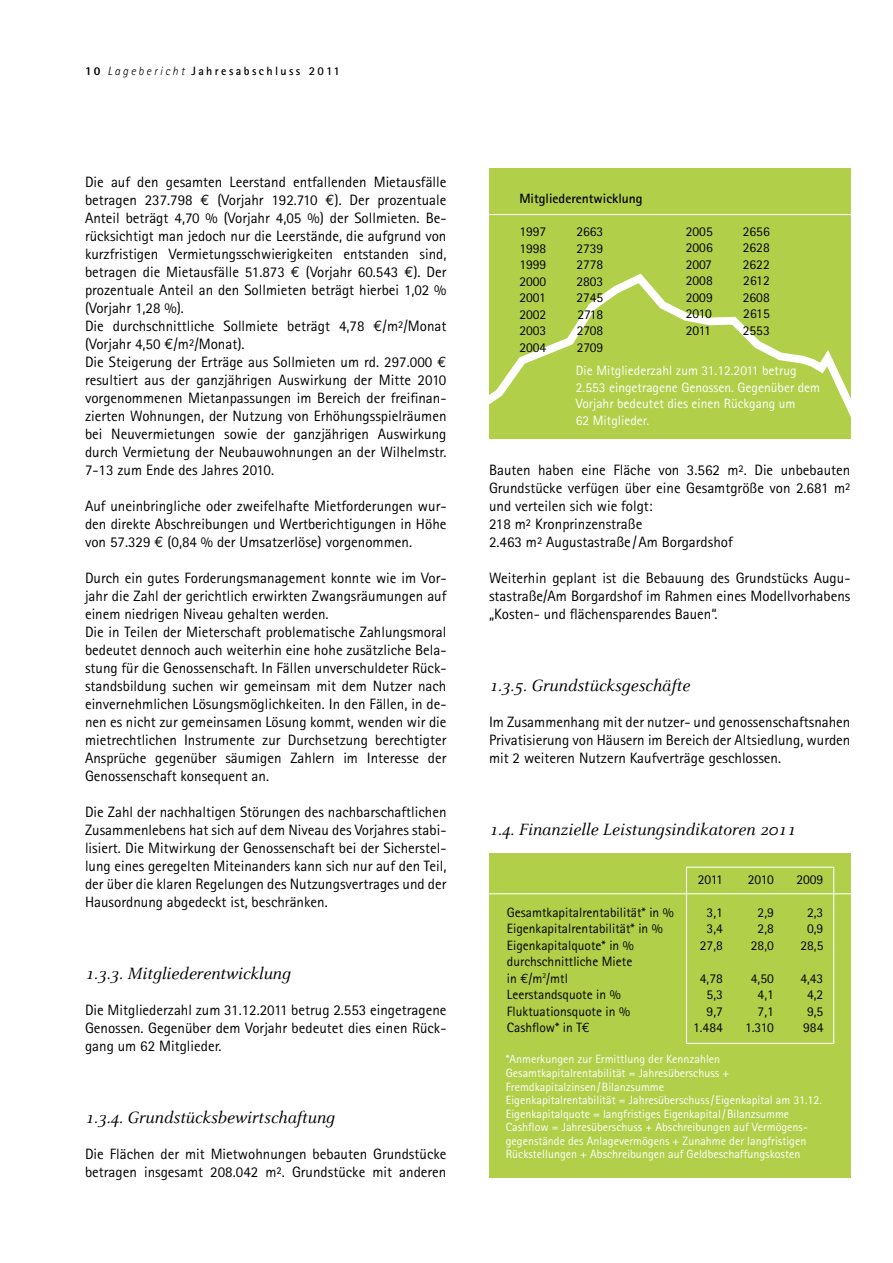
<style>
.page{position:relative;width:893px;height:1263px;background:#fff}
.page>*{position:absolute;margin:0;border:0;box-sizing:border-box;transform-origin:0 0}
.t1{font:italic 18px "Celeste";color:#000}
.t2{font:15px/18px "Rotis Sans Serif";color:#000;text-align:justify}
.t3{font:13.5px/16.5px "Rotis Sans Serif";color:#000}
.t4{font:13.5px/16.5px "Rotis Sans Serif";color:#fff}
.t5{font:700 13.5px "Rotis Sans Serif";color:#000}
.t6{font:12px/13.5px "Rotis Sans Serif";color:#fff}
.t7{font:700 12px "Rotis Sans Serif";letter-spacing:.2em;color:#000}
.s1{font-weight:800}
.s2{font-weight:300;font-style:italic}
.s3{font-family:"Euro Mono"}
</style>
<div class="page">
<div style="left:489px;top:168px;width:361px;height:271px;background:#b1cf49"></div>
<hr style="left:489px;top:214px;width:404px;height:1px;background:#fff">
<svg style="left:489px;top:272px;width:362px;height:161px"></svg>
<div style="left:489px;top:853px;width:361px;height:324px;background:#b1cf49"></div>
<div style="left:686px;top:867px;width:148px;height:177px;border:1px solid #fff"></div>
<hr style="left:471px;top:893px;width:397px;height:1px;background:#fff">
<p class="t7" style="left:85px;top:64px;width:256px"><span class="s1">10</span> <span class="s2">Lagebericht</span> Jahresabschluss 2011</p>
<p class="t2" style="left:85px;top:172px;width:363px;text-align:left">Die auf den gesamten Leerstand entfallenden Mietausfälle betragen 237.798 <span class="s3">€</span> (Vorjahr 192.710 <span class="s3">€</span>). Der prozentuale Anteil beträgt 4,70 % (Vorjahr 4,05 %) der Sollmieten. Be&shy;rücksichtigt man jedoch nur die Leerstände, die aufgrund von kurzfristigen Vermietungsschwierigkeiten entstanden sind, betragen die Mietausfälle 51.873 <span class="s3">€</span> (Vorjahr 60.543 <span class="s3">€</span>). Der prozentuale Anteil an den Sollmieten beträgt hierbei 1,02 % (Vorjahr 1,28 %).<br>Die durchschnittliche Sollmiete beträgt 4,78 <span class="s3">€</span>/m²/Monat (Vorjahr 4,50 <span class="s3">€</span>/m²/Monat).<br>Die Steigerung der Erträge aus Sollmieten um rd. 297.000 <span class="s3">€ </span>resultiert aus der ganzjährigen Auswirkung der Mitte 2010 vorgenommenen Mietanpassungen im Bereich der freifinan&shy;zierten Wohnungen, der Nutzung von Erhöhungsspielräumen bei Neuvermietungen sowie der ganzjährigen Auswirkung durch Vermietung der Neubauwohnungen an der Wilhelmstr.<br>7-13 zum Ende des Jahres 2010.</p>
<p class="t2" style="left:85px;top:496px;width:363px">Auf uneinbringliche oder zweifelhafte Mietforderungen wur&shy;den direkte Abschreibungen und Wertberichtigungen in Höhe von 57.329 <span class="s3">€</span> (0,84 % der Umsatzerlöse) vorgenommen.</p>
<p class="t2" style="left:85px;top:568px;width:363px;text-align:left">Durch ein gutes Forderungsmanagement konnte wie im Vor&shy;jahr die Zahl der gerichtlich erwirkten Zwangsräumungen auf einem niedrigen Niveau gehalten werden.<br>Die in Teilen der Mieterschaft problematische Zahlungsmoral bedeutet dennoch auch weiterhin eine hohe zusätzliche Bela&shy;stung für die Genossenschaft. In Fällen unverschuldeter Rück&shy;standsbildung suchen wir gemeinsam mit dem Nutzer nach einvernehmlichen Lösungsmöglichkeiten. In den Fällen, in de&shy;nen es nicht zur gemeinsamen Lösung kommt, wenden wir die mietrechtlichen Instrumente zur Durchsetzung berechtigter Ansprüche gegenüber säumigen Zahlern im Interesse der Genossenschaft konsequent an.</p>
<p class="t2" style="left:85px;top:802px;width:363px">Die Zahl der nachhaltigen Störungen des nachbarschaftlichen Zusammenlebens hat sich auf dem Niveau des Vorjahres stabi&shy;lisiert. Die Mitwirkung der Genossenschaft bei der Sicherstel&shy;lung eines geregelten Miteinanders kann sich nur auf den Teil, der über die klaren Regelungen des Nutzungsvertrages und der Hausordnung abgedeckt ist, beschränken.</p>
<p class="t1" style="left:85px;top:962px;width:207px">1.3.3. Mitgliederentwicklung</p>
<p class="t2" style="left:85px;top:1000px;width:363px">Die Mitgliederzahl zum 31.12.2011 betrug 2.553 eingetragene Genossen. Gegenüber dem Vorjahr bedeutet dies einen Rück&shy;gang um 62 Mitglieder.</p>
<p class="t1" style="left:85px;top:1106px;width:251px">1.3.4. Grundstücksbewirtschaftung</p>
<p class="t2" style="left:85px;top:1144px;width:363px">Die Flächen der mit Mietwohnungen bebauten Grundstücke betragen insgesamt 208.042 m². Grundstücke mit anderen</p>
<p class="t5" style="left:519px;top:190px;width:125px">Mitgliederentwicklung</p>
<p class="t3" style="left:519px;top:223px;width:28px">1997</p>
<p class="t3" style="left:576px;top:223px;width:28px">2663</p>
<p class="t3" style="left:519px;top:240px;width:28px">1998</p>
<p class="t3" style="left:576px;top:240px;width:28px">2739</p>
<p class="t3" style="left:519px;top:256px;width:28px">1999</p>
<p class="t3" style="left:576px;top:256px;width:28px">2778</p>
<p class="t3" style="left:519px;top:273px;width:28px">2000</p>
<p class="t3" style="left:576px;top:273px;width:28px">2803</p>
<p class="t3" style="left:519px;top:289px;width:28px">2001</p>
<p class="t3" style="left:576px;top:289px;width:28px">2745</p>
<p class="t3" style="left:519px;top:306px;width:28px">2002</p>
<p class="t3" style="left:577px;top:306px;width:28px">2718</p>
<p class="t3" style="left:519px;top:322px;width:28px">2003</p>
<p class="t3" style="left:577px;top:322px;width:28px">2708</p>
<p class="t3" style="left:519px;top:339px;width:28px">2004</p>
<p class="t3" style="left:577px;top:339px;width:28px">2709</p>
<p class="t3" style="left:686px;top:223px;width:28px">2005</p>
<p class="t3" style="left:743px;top:223px;width:29px">2656</p>
<p class="t3" style="left:686px;top:239px;width:28px">2006</p>
<p class="t3" style="left:743px;top:239px;width:29px">2628</p>
<p class="t3" style="left:686px;top:256px;width:28px">2007</p>
<p class="t3" style="left:743px;top:256px;width:29px">2622</p>
<p class="t3" style="left:686px;top:272px;width:28px">2008</p>
<p class="t3" style="left:743px;top:272px;width:28px">2612</p>
<p class="t3" style="left:686px;top:289px;width:28px">2009</p>
<p class="t3" style="left:743px;top:289px;width:29px">2608</p>
<p class="t3" style="left:686px;top:305px;width:28px">2010</p>
<p class="t3" style="left:743px;top:305px;width:28px">2615</p>
<p class="t3" style="left:686px;top:322px;width:27px">2011</p>
<p class="t3" style="left:743px;top:322px;width:28px">2553</p>
<p class="t4" style="left:576px;top:362px;width:246px">Die Mitgliederzahl zum 31.12.2011 betrug 2.553 eingetragene Genossen. Gegenüber dem Vorjahr bedeutet dies einen Rückgang um<br>62 Mitglieder.</p>
<p class="t2" style="left:489px;top:460px;width:363px;text-align:left">Bauten haben eine Fläche von 3.562 m². Die unbebauten Grundstücke verfügen über eine Gesamtgröße von 2.681 m² und verteilen sich wie folgt:<br>218 m² Kronprinzenstraße<br>2.463 m² Augustastraße/Am Borgardshof</p>
<p class="t2" style="left:489px;top:568px;width:363px">Weiterhin geplant ist die Bebauung des Grundstücks Augu&shy;stastraße/Am Borgardshof im Rahmen eines Modellvorhabens „Kosten- und flächensparendes Bauen“.</p>
<p class="t1" style="left:489px;top:674px;width:202px">1.3.5. Grundstücksgeschäfte</p>
<p class="t2" style="left:489px;top:712px;width:363px">Im Zusammenhang mit der nutzer- und genossenschaftsnahen Privatisierung von Häusern im Bereich der Altsiedlung, wurden mit 2 weiteren Nutzern Kaufverträge geschlossen.</p>
<p class="t1" style="left:489px;top:818px;width:308px">1.4. Finanzielle Leistungsindikatoren 2011</p>
<p class="t3" style="left:698px;top:871px;width:27px">2011</p>
<p class="t3" style="left:748px;top:871px;width:28px">2010</p>
<p class="t3" style="left:796px;top:871px;width:28px">2009</p>
<p class="t3" style="left:507px;top:904px;width:168px">Gesamtkapitalrentabilität* in %</p>
<p class="t3" style="left:707px;top:904px;width:18px">3,1</p>
<p class="t3" style="left:758px;top:904px;width:18px">2,9</p>
<p class="t3" style="left:807px;top:904px;width:18px">2,3</p>
<p class="t3" style="left:507px;top:920px;width:157px">Eigenkapitalrentabilität* in %</p>
<p class="t3" style="left:707px;top:920px;width:18px">3,4</p>
<p class="t3" style="left:758px;top:920px;width:18px">2,8</p>
<p class="t3" style="left:807px;top:920px;width:18px">0,9</p>
<p class="t3" style="left:507px;top:937px;width:128px">Eigenkapitalquote* in %</p>
<p class="t3" style="left:700px;top:937px;width:25px">27,8</p>
<p class="t3" style="left:751px;top:937px;width:25px">28,0</p>
<p class="t3" style="left:800px;top:937px;width:25px">28,5</p>
<p class="t3" style="left:507px;top:953px;width:127px">durchschnittliche Miete in <span class="s3">€</span>/m<sup>2</sup>/mtl</p>
<p class="t3" style="left:700px;top:970px;width:25px">4,78</p>
<p class="t3" style="left:751px;top:970px;width:25px">4,50</p>
<p class="t3" style="left:800px;top:970px;width:25px">4,43</p>
<p class="t3" style="left:507px;top:986px;width:115px">Leerstandsquote in %</p>
<p class="t3" style="left:707px;top:986px;width:18px">5,3</p>
<p class="t3" style="left:758px;top:986px;width:18px">4,1</p>
<p class="t3" style="left:807px;top:986px;width:18px">4,2</p>
<p class="t3" style="left:507px;top:1003px;width:125px">Fluktuationsquote in %</p>
<p class="t3" style="left:707px;top:1003px;width:18px">9,7</p>
<p class="t3" style="left:758px;top:1003px;width:18px">7,1</p>
<p class="t3" style="left:807px;top:1003px;width:18px">9,5</p>
<p class="t3" style="left:507px;top:1019px;width:85px">Cashflow* in T<span class="s3">€</span></p>
<p class="t3" style="left:693px;top:1019px;width:31px">1.484</p>
<p class="t3" style="left:745px;top:1019px;width:30px">1.310</p>
<p class="t3" style="left:803px;top:1019px;width:22px">984</p>
<p class="t6" style="left:506px;top:1052px;width:318px">*Anmerkungen zur Ermittlung der Kennzahlen Gesamtkapitalrentabilität = Jahresüberschuss + Fremdkapitalzinsen/Bilanzsumme<br>Eigenkapitalrentabilität = Jahresüberschuss/Eigenkapital am 31.12.<br>Eigenkapitalquote = langfristiges Eigenkapital/Bilanzsumme Cashflow = Jahresüberschuss + Abschreibungen auf Vermögens&shy;gegenstände des Anlagevermögens + Zunahme der langfristigen Rückstellungen + Abschreibungen auf Geldbeschaffungskosten</p>
</div>
